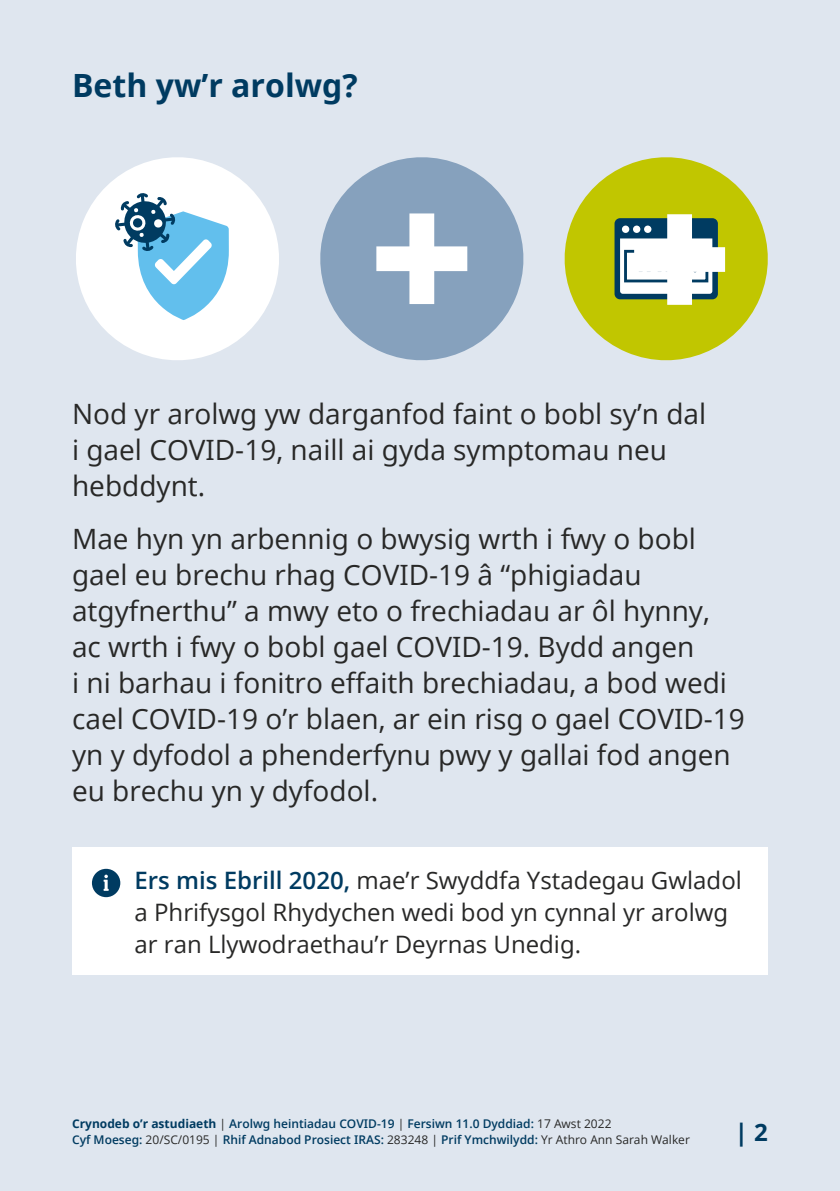
<style>
.page{position:relative;width:840px;height:1191px;background:#fff}
.page>*{position:absolute;margin:0;border:0;box-sizing:border-box;transform-origin:0 0}
.t1{font:700 32px "Open Sans";color:#003b61}
._14pt_P{font:28px/36px "Open Sans";color:#282827}
.Indented{font:24px/32px "Open Sans";color:#282827}
.t2{font:700 24px "Open Sans";color:#003b61}
.t3{font:600 12px/16px "Open Sans";color:#003b61}
.s1{font-weight:600;color:#003b61}
.s2{font-weight:700}
.s3{font-weight:400;color:#282827}
</style>
<div class="page">
<div style="left:0;top:0;width:839px;height:1191px;background:#dfe6ef"></div>
<div style="left:72px;top:847px;width:694px;height:128px;background:#fff"></div>
<svg style="left:92px;top:868px;width:28px;height:29px"></svg>
<svg style="left:76px;top:157px;width:203px;height:203px;fill:#fff"></svg>
<svg style="left:114px;top:192px;width:115px;height:128px;background:#a2cfe6"></svg>
<svg style="left:320px;top:157px;width:204px;height:204px;fill:#86a1bd"></svg>
<svg style="left:564px;top:157px;width:204px;height:204px;fill:#c1c600"></svg>
<div style="left:614px;top:218px;width:103px;height:81px;background:#003b61;border-radius:6px"></div>
<svg style="left:376px;top:213px;width:91px;height:91px;background:#beccdb"></svg>
<svg style="left:619px;top:214px;width:105px;height:91px"></svg>
<h2 class="t1" style="left:72px;top:62px;width:287px">Beth yw’r arolwg?</h2>
<p class="_14pt_P" style="left:72px;top:395px;width:635px">Nod yr arolwg yw darganfod faint o bobl sy’n dal i gael COVID-19, naill ai gyda symptomau neu hebddynt.</p>
<p class="_14pt_P" style="left:72px;top:520px;width:674px">Mae hyn yn arbennig o bwysig wrth i fwy o bobl gael eu brechu rhag COVID-19 â “phigiadau atgyfnerthu” a mwy eto o frechiadau ar ôl hynny, ac wrth i fwy o bobl gael COVID-19. Bydd angen<br>i ni barhau i fonitro effaith brechiadau, a bod wedi cael COVID-19 o’r blaen, ar ein risg o gael COVID-19 yn y dyfodol a phenderfynu pwy y gallai fod angen eu brechu yn y dyfodol.</p>
<p class="Indented" style="left:134px;top:863px;width:608px"><span class="s1">Ers mis Ebrill 2020,</span> mae’r Swyddfa Ystadegau Gwladol a Phrifysgol Rhydychen wedi bod yn cynnal yr arolwg ar ran Llywodraethau’r Deyrnas Unedig.</p>
<p class="t3" style="left:72px;top:1115px;width:619px"><span class="s2">Crynodeb o’r astudiaeth</span> <span class="s3">|</span> Arolwg heintiadau COVID-19 <span class="s3">|</span> Fersiwn 11.0 Dyddiad: <span class="s3">17 Awst 2022<br></span>Cyf Moeseg: <span class="s3">20/SC/0195 |</span> Rhif Adnabod Prosiect IRAS: <span class="s3">283248 |</span> Prif Ymchwilydd: <span class="s3">Yr Athro Ann Sarah Walker</span></p>
<p class="t2" style="left:734px;top:1115px;width:35px">| 2</p>
</div>
